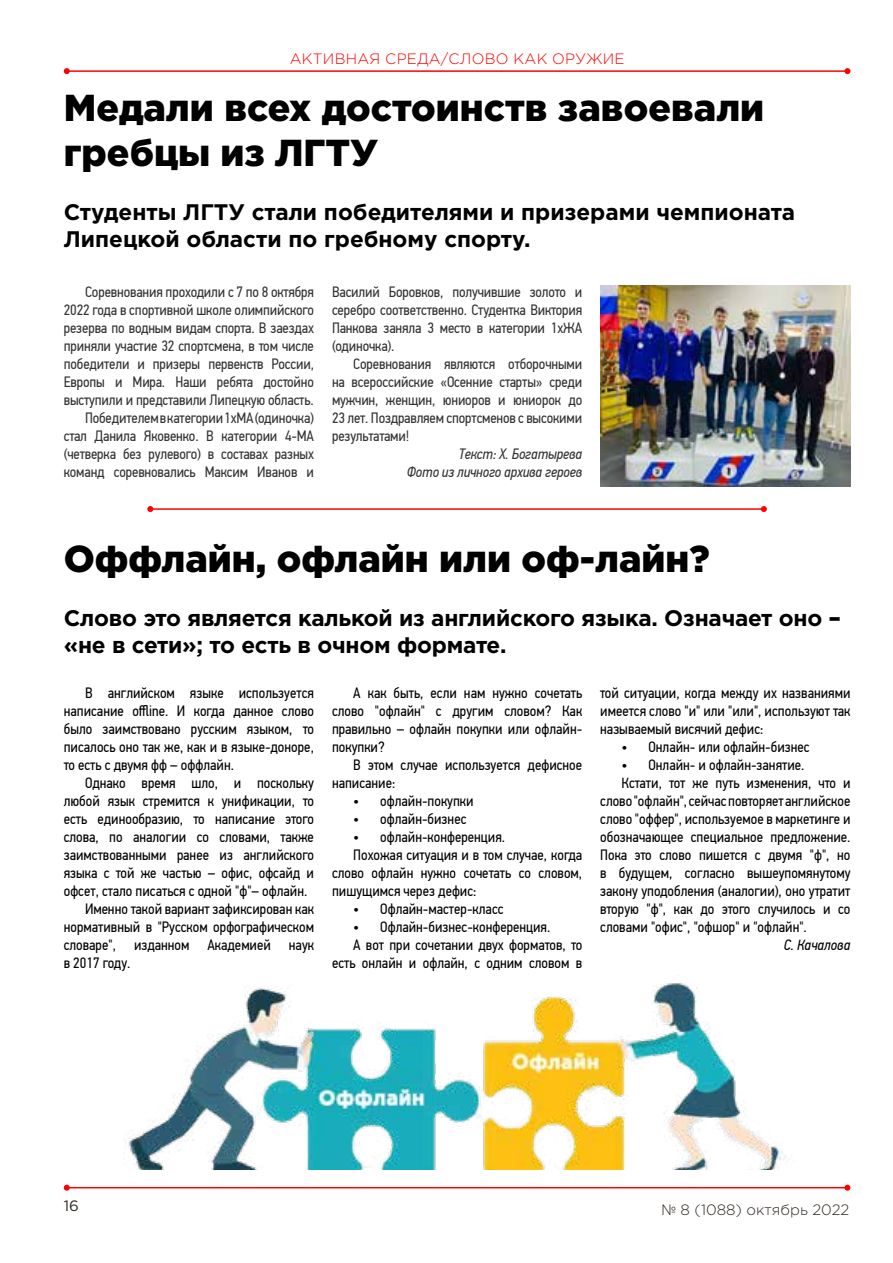
<style>
.page{position:relative;width:893px;height:1263px;background:#fff}
.page>*{position:absolute;margin:0;border:0;box-sizing:border-box;transform-origin:0 0}
.t1{font:900 37.5px/45px "Gotham Pro";color:#000}
.t2{font:700 22.5px/27px "Gotham Pro";letter-spacing:-.01em;color:#000}
.t3{font:15px/18px "PF Din Text Cond Pro";color:#000;text-align:justify}
.t4{font:15px/18px "PF Din Text Cond Pro";letter-spacing:-.01em;color:#333;text-align:justify}
.t5{font:italic 15px/18px "PF Din Text Cond Pro";letter-spacing:-.01em;color:#333;text-align:right}
.t6{font:300 15px "Gotham Pro";letter-spacing:.02em;color:#f00}
.t7{font:300 15px "Gotham Pro";color:#2f2722}
.t8{font:italic 15px "PF Din Text Cond Pro";color:#000}
.t9{font:15px "Gotham Pro";color:#2f2722}
.s1{font-weight:900}
</style>
<div class="page">
<hr style="left:67px;top:70px;width:780px;height:2px;background:#f00">
<svg style="left:64px;top:68px;width:6px;height:6px"></svg>
<svg style="left:844px;top:68px;width:6px;height:6px"></svg>
<hr style="left:67px;top:1187px;width:780px;height:1px;background:#f00">
<svg style="left:64px;top:1185px;width:6px;height:6px"></svg>
<svg style="left:844px;top:1185px;width:6px;height:6px"></svg>
<img style="left:600px;top:286px;width:250px;height:201px">
<img style="left:125px;top:983px;width:662px;height:186px">
<hr style="left:150px;top:508px;width:614px;height:2px;background:#f00">
<svg style="left:147px;top:506px;width:6px;height:6px"></svg>
<svg style="left:761px;top:506px;width:6px;height:6px"></svg>
<p class="t6" style="left:290px;top:50px;width:336px">АКТИВНАЯ СРЕДА/СЛОВО КАК ОРУЖИЕ</p>
<h1 class="t1" style="left:64px;top:84px;width:702px">Медали всех достоинств завоевали гребцы из ЛГТУ</h1>
<h2 class="t2" style="left:64px;top:198px;width:733px">Студенты ЛГТУ стали победителями и призерами чемпионата<br>Липецкой области по гребному спорту.</h2>
<p class="t4" style="left:64px;top:283px;width:252px;text-align:right">Соревнования проходили с 7 по 8 октября 2022 года в спортивной школе олимпийского резерва по водным видам спорта. В заездах приняли участие 32 спортсмена, в том числе победители и призеры первенств России, Европы и Мира. Наши ребята достойно выступили и представили Липецкую область.<br>Победителем в категории 1хМА (одиночка) стал Данила Яковенко. В категории 4-МА (четверка без рулевого) в составах разных команд соревновались Максим Иванов и</p>
<p class="t4" style="left:332px;top:283px;width:252px">Василий Боровков, получившие золото и серебро соответственно. Студентка Виктория Панкова заняла 3 место в категории 1хЖА (одиночка).</p>
<p class="t4" style="left:332px;top:355px;width:252px;text-indent:21px">Соревнования являются отборочными на всероссийские «Осенние старты» среди мужчин, женщин, юниоров и юниорок до 23 лет. Поздравляем спортсменов с высокими результатами!</p>
<p class="t5" style="left:407px;top:445px;width:177px">Текст: Х. Богатырева<br>Фото из личного архива героев</p>
<h1 class="t1" style="left:64px;top:535px;width:647px">Оффлайн, офлайн или оф-лайн?</h1>
<h2 class="t2" style="left:64px;top:604px;width:778px">Слово это является калькой из английского языка. Означает оно <span class="s1">– </span>«не в сети»; то есть в очном формате.</h2>
<p class="t3" style="left:64px;top:684px;width:252px;text-indent:21px">В английском языке используется написание offline. И когда данное слово было заимствовано русским языком, то писалось оно так же, как и в языке-доноре, то есть с двумя фф – оффлайн.</p>
<p class="t3" style="left:85px;top:774px;width:230px">Однако время шло, и поскольку</p>
<p class="t3" style="left:64px;top:792px;width:252px">любой язык стремится к унификации, то</p>
<p class="t3" style="left:64px;top:810px;width:252px">есть единообразию, то написание этого</p>
<p class="t3" style="left:64px;top:828px;width:252px">слова, по аналогии со словами, также</p>
<p class="t3" style="left:64px;top:846px;width:252px">заимствованными ранее из английского</p>
<p class="t3" style="left:64px;top:864px;width:252px">языка с той же частью – офис, офсайд и</p>
<p class="t3" style="left:64px;top:882px;width:245px">офсет, стало писаться с одной "ф"– офлайн.</p>
<p class="t3" style="left:85px;top:900px;width:230px">Именно такой вариант зафиксирован как</p>
<p class="t3" style="left:64px;top:918px;width:252px">нормативный в "Русском орфографическом</p>
<p class="t3" style="left:64px;top:936px;width:252px">словаре", изданном Академией наук</p>
<p class="t3" style="left:64px;top:954px;width:68px">в 2017 году.</p>
<p class="t3" style="left:332px;top:684px;width:252px;text-indent:21px">А как быть, если нам нужно сочетать слово "офлайн" с другим словом? Как правильно – офлайн покупки или офлайн&shy;покупки?</p>
<p class="t3" style="left:332px;top:756px;width:252px;text-indent:21px">В этом случае используется дефисное написание:</p>
<p class="t3" style="left:353px;top:792px;width:122px">• офлайн-покупки</p>
<p class="t3" style="left:353px;top:810px;width:115px">• офлайн-бизнес</p>
<p class="t3" style="left:353px;top:828px;width:153px">• офлайн-конференция.</p>
<p class="t3" style="left:353px;top:846px;width:230px">Похожая ситуация и в том случае, когда</p>
<p class="t3" style="left:332px;top:864px;width:252px">слово офлайн нужно сочетать со словом,</p>
<p class="t3" style="left:332px;top:882px;width:146px">пишущимся через дефис:</p>
<p class="t3" style="left:353px;top:900px;width:152px">• Офлайн-мастер-класс</p>
<p class="t3" style="left:353px;top:918px;width:199px">• Офлайн-бизнес-конференция.</p>
<p class="t3" style="left:353px;top:936px;width:230px">А вот при сочетании двух форматов, то</p>
<p class="t3" style="left:332px;top:954px;width:252px">есть онлайн и офлайн, с одним словом в</p>
<p class="t3" style="left:600px;top:684px;width:252px">той ситуации, когда между их названиями имеется слово "и" или "или", используют так называемый висячий дефис:</p>
<p class="t3" style="left:621px;top:738px;width:190px">• Онлайн- или офлайн-бизнес</p>
<p class="t3" style="left:621px;top:756px;width:184px">• Онлайн- и офлайн-занятие.</p>
<p class="t3" style="left:621px;top:774px;width:230px">Кстати, тот же путь изменения, что и</p>
<p class="t3" style="left:600px;top:792px;width:252px">слово "офлайн",сейчас повторяет английское</p>
<p class="t3" style="left:600px;top:810px;width:252px">слово "оффер", используемое в маркетинге и</p>
<p class="t3" style="left:600px;top:828px;width:252px">обозначающее специальное предложение.</p>
<p class="t3" style="left:600px;top:846px;width:252px">Пока это слово пишется с двумя "ф", но</p>
<p class="t3" style="left:600px;top:864px;width:252px">в будущем, согласно вышеупомянутому</p>
<p class="t3" style="left:600px;top:882px;width:252px">закону уподобления (аналогии), оно утратит</p>
<p class="t3" style="left:600px;top:900px;width:252px">вторую "ф", как до этого случилось и со</p>
<p class="t3" style="left:600px;top:918px;width:208px">словами "офис", "офшор" и "офлайн".</p>
<p class="t8" style="left:784px;top:937px;width:68px">С. Качалова</p>
<p class="t9" style="left:64px;top:1197px;width:17px">16</p>
<p class="t7" style="left:662px;top:1202px;width:189px">№ 8 (1088) октябрь 2022</p>
</div>
